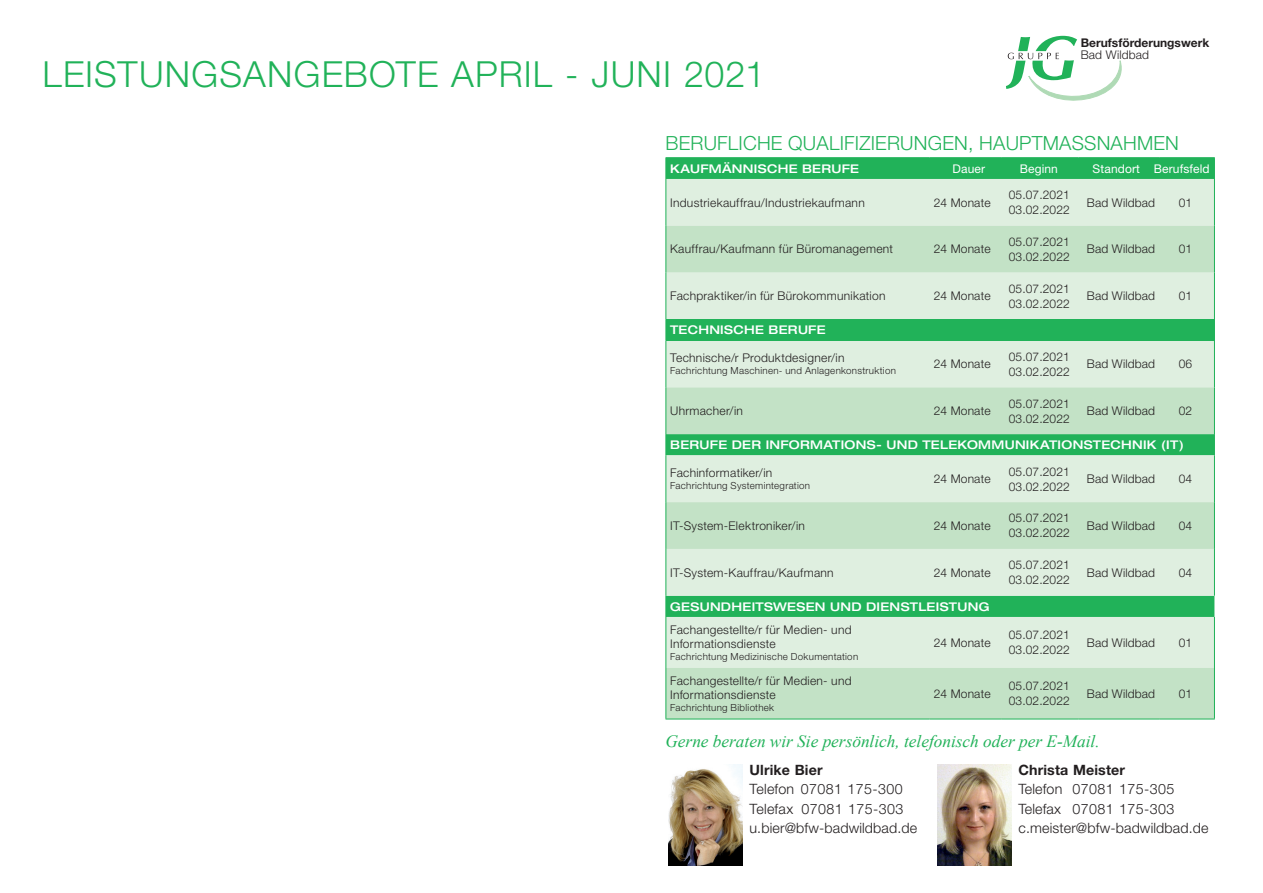
<style>
.page{position:relative;width:1263px;height:893px;background:#fff}
.page>*{position:absolute;margin:0;border:0;box-sizing:border-box;transform-origin:0 0}
.t1{font:300 36px "Helvetica Neue LT Pro";letter-spacing:.03em;color:#21b259}
.t2{font:300 19.5px "Helvetica Neue LT Pro";letter-spacing:.01em;color:#21b259}
.t3{font:italic 17.25px "Times New Roman";color:#21b259}
.t4{font:300 14.25px "Helvetica Neue LT Pro";letter-spacing:.03em;color:#231f20}
.t5{font:300 14.25px "Helvetica Neue LT Pro";letter-spacing:.01em;color:#231f20}
.t6{font:700 14.25px "Helvetica Neue LT Pro";letter-spacing:.01em;color:#231f20}
.t7{font:300 12px "Helvetica Neue LT Pro";letter-spacing:.01em;color:#231f20}
.t8{font:500 expanded 12px "Helvetica Neue LT Pro";letter-spacing:.025em;color:#fff}
.t9{font:700 12px/12.6px "Helvetica Neue LT Pro";color:#231f20}
.t10{font:12px "Helvetica Neue LT Pro";letter-spacing:.01em;color:#fff}
.t11{font:300 9.75px "Helvetica Neue LT Pro";letter-spacing:.03em;color:#231f20}
.s1{font-weight:300}
</style>
<div class="page">
<svg style="left:1006px;top:36px;width:116px;height:64px"></svg>
<img style="left:938px;top:764px;width:73px;height:101px">
<img style="left:669px;top:764px;width:73px;height:101px">
<div style="left:666px;top:158px;width:548px;height:21px;background:#21b259"></div>
<div style="left:666px;top:179px;width:548px;height:47px;background:#dfefe0"></div>
<svg style="left:666px;top:226px;width:548px;height:493px;background:#c2e4c9"></svg>
<div style="left:666px;top:319px;width:548px;height:22px;background:#21b259"></div>
<hr style="left:665px;top:157px;width:264px;height:1px;background:#21b259">
<svg style="left:665px;top:158px;width:1px;height:21px"></svg>
<hr style="left:929px;top:157px;width:73px;height:1px;background:#21b259">
<hr style="left:1002px;top:157px;width:76px;height:1px;background:#21b259">
<hr style="left:1078px;top:157px;width:81px;height:1px;background:#21b259">
<hr style="left:1159px;top:157px;width:56px;height:1px;background:#21b259">
<svg style="left:1214px;top:158px;width:1px;height:21px"></svg>
<hr style="left:665px;top:179px;width:1px;height:47px;background:#21b259">
<hr style="left:1214px;top:179px;width:1px;height:47px;background:#21b259">
<hr style="left:665px;top:226px;width:1px;height:47px;background:#21b259">
<hr style="left:1214px;top:226px;width:1px;height:47px;background:#21b259">
<hr style="left:665px;top:273px;width:1px;height:46px;background:#21b259">
<hr style="left:1214px;top:273px;width:1px;height:46px;background:#21b259">
<svg style="left:665px;top:319px;width:1px;height:22px"></svg>
<svg style="left:1214px;top:319px;width:1px;height:22px"></svg>
<hr style="left:665px;top:341px;width:1px;height:46px;background:#21b259">
<hr style="left:1214px;top:341px;width:1px;height:46px;background:#21b259">
<hr style="left:665px;top:387px;width:1px;height:47px;background:#21b259">
<hr style="left:1214px;top:387px;width:1px;height:47px;background:#21b259">
<svg style="left:665px;top:434px;width:1px;height:21px"></svg>
<svg style="left:1214px;top:434px;width:1px;height:21px"></svg>
<hr style="left:665px;top:455px;width:1px;height:47px;background:#21b259">
<hr style="left:1214px;top:455px;width:1px;height:47px;background:#21b259">
<hr style="left:665px;top:502px;width:1px;height:47px;background:#21b259">
<hr style="left:1214px;top:502px;width:1px;height:47px;background:#21b259">
<hr style="left:665px;top:549px;width:1px;height:47px;background:#21b259">
<hr style="left:1214px;top:549px;width:1px;height:47px;background:#21b259">
<svg style="left:665px;top:596px;width:1px;height:21px"></svg>
<hr style="left:665px;top:617px;width:1px;height:51px;background:#21b259">
<hr style="left:1214px;top:617px;width:1px;height:51px;background:#21b259">
<hr style="left:665px;top:668px;width:1px;height:51px;background:#21b259">
<hr style="left:1214px;top:668px;width:1px;height:51px;background:#21b259">
<hr style="left:665px;top:719px;width:264px;height:1px;background:#21b259">
<hr style="left:929px;top:719px;width:73px;height:1px;background:#21b259">
<hr style="left:1002px;top:719px;width:76px;height:1px;background:#21b259">
<hr style="left:1078px;top:719px;width:81px;height:1px;background:#21b259">
<hr style="left:1159px;top:719px;width:56px;height:1px;background:#21b259">
<p class="t1" style="left:43px;top:53px;width:724px">LEISTUNGSANGEBOTE APRIL - JUNI 2021</p>
<p class="t9" style="left:1081px;top:36px;width:130px">Berufsförderungswerk<br><span class="s1">Bad Wildbad</span></p>
<p class="t2" style="left:665px;top:131px;width:515px">BERUFLICHE QUALIFIZIERUNGEN, HAUPTMASSNAHMEN</p>
<p class="t8" style="left:670px;top:161px;width:191px">KAUFMÄNNISCHE BERUFE</p>
<p class="t10" style="left:952px;top:161px;width:34px">Dauer</p>
<p class="t10" style="left:1020px;top:161px;width:40px">Beginn</p>
<p class="t10" style="left:1093px;top:161px;width:118px">Standort Berufsfeld</p>
<p class="t7" style="left:670px;top:195px;width:196px">Industriekauffrau/Industriekaufmann</p>
<p class="t7" style="left:934px;top:195px;width:58px">24 Monate</p>
<p class="t7" style="left:1009px;top:188px;width:63px">05.07.2021</p>
<p class="t7" style="left:1009px;top:203px;width:63px">03.02.2022</p>
<p class="t7" style="left:1087px;top:195px;width:70px">Bad Wildbad</p>
<p class="t7" style="left:1179px;top:195px;width:15px">01</p>
<p class="t7" style="left:670px;top:242px;width:225px">Kauffrau/Kaufmann für Büromanagement</p>
<p class="t7" style="left:934px;top:242px;width:58px">24 Monate</p>
<p class="t7" style="left:1009px;top:234px;width:63px">05.07.2021</p>
<p class="t7" style="left:1009px;top:249px;width:63px">03.02.2022</p>
<p class="t7" style="left:1087px;top:242px;width:70px">Bad Wildbad</p>
<p class="t7" style="left:1179px;top:242px;width:15px">01</p>
<p class="t7" style="left:670px;top:289px;width:217px">Fachpraktiker/in für Bürokommunikation</p>
<p class="t7" style="left:934px;top:289px;width:58px">24 Monate</p>
<p class="t7" style="left:1009px;top:281px;width:63px">05.07.2021</p>
<p class="t7" style="left:1009px;top:296px;width:63px">03.02.2022</p>
<p class="t7" style="left:1087px;top:289px;width:70px">Bad Wildbad</p>
<p class="t7" style="left:1179px;top:289px;width:15px">01</p>
<p class="t8" style="left:670px;top:322px;width:157px">TECHNISCHE BERUFE</p>
<p class="t7" style="left:670px;top:351px;width:176px">Technische/r Produktdesigner/in</p>
<p class="t11" style="left:670px;top:365px;width:227px">Fachrichtung Maschinen- und Anlagenkonstruktion</p>
<p class="t7" style="left:934px;top:357px;width:58px">24 Monate</p>
<p class="t7" style="left:1009px;top:349px;width:63px">05.07.2021</p>
<p class="t7" style="left:1009px;top:364px;width:63px">03.02.2022</p>
<p class="t7" style="left:1087px;top:357px;width:70px">Bad Wildbad</p>
<p class="t7" style="left:1179px;top:357px;width:15px">06</p>
<p class="t7" style="left:1009px;top:396px;width:63px">05.07.2021</p>
<p class="t7" style="left:1009px;top:411px;width:63px">03.02.2022</p>
<p class="t7" style="left:670px;top:403px;width:74px">Uhrmacher/in</p>
<p class="t7" style="left:934px;top:403px;width:58px">24 Monate</p>
<p class="t7" style="left:1087px;top:403px;width:70px">Bad Wildbad</p>
<p class="t7" style="left:1179px;top:403px;width:15px">02</p>
<p class="t8" style="left:670px;top:437px;width:515px">BERUFE DER INFORMATIONS- UND TELEKOMMUNIKATIONSTECHNIK (IT)</p>
<p class="t7" style="left:670px;top:466px;width:104px">Fachinformatiker/in</p>
<p class="t11" style="left:670px;top:479px;width:141px">Fachrichtung Systemintegration</p>
<p class="t7" style="left:1009px;top:464px;width:63px">05.07.2021</p>
<p class="t7" style="left:1009px;top:479px;width:63px">03.02.2022</p>
<p class="t7" style="left:934px;top:471px;width:58px">24 Monate</p>
<p class="t7" style="left:1087px;top:471px;width:70px">Bad Wildbad</p>
<p class="t7" style="left:1179px;top:471px;width:15px">04</p>
<p class="t7" style="left:670px;top:518px;width:136px">IT-System-Elektroniker/in</p>
<p class="t7" style="left:934px;top:518px;width:58px">24 Monate</p>
<p class="t7" style="left:1009px;top:511px;width:63px">05.07.2021</p>
<p class="t7" style="left:1009px;top:526px;width:63px">03.02.2022</p>
<p class="t7" style="left:1087px;top:518px;width:70px">Bad Wildbad</p>
<p class="t7" style="left:1179px;top:518px;width:15px">04</p>
<p class="t7" style="left:670px;top:565px;width:165px">IT-System-Kauffrau/Kaufmann</p>
<p class="t7" style="left:934px;top:565px;width:58px">24 Monate</p>
<p class="t7" style="left:1009px;top:557px;width:63px">05.07.2021</p>
<p class="t7" style="left:1009px;top:572px;width:63px">03.02.2022</p>
<p class="t7" style="left:1087px;top:565px;width:70px">Bad Wildbad</p>
<p class="t7" style="left:1179px;top:565px;width:15px">04</p>
<p class="t8" style="left:670px;top:599px;width:321px">GESUNDHEITSWESEN UND DIENSTLEISTUNG</p>
<p class="t7" style="left:670px;top:622px;width:183px">Fachangestellte/r für Medien- und</p>
<p class="t7" style="left:670px;top:636px;width:107px">Informationsdienste</p>
<p class="t11" style="left:670px;top:650px;width:190px">Fachrichtung Medizinische Dokumentation</p>
<p class="t7" style="left:934px;top:635px;width:58px">24 Monate</p>
<p class="t7" style="left:1009px;top:628px;width:63px">05.07.2021</p>
<p class="t7" style="left:1009px;top:643px;width:63px">03.02.2022</p>
<p class="t7" style="left:1087px;top:635px;width:70px">Bad Wildbad</p>
<p class="t7" style="left:1179px;top:635px;width:15px">01</p>
<p class="t7" style="left:670px;top:673px;width:183px">Fachangestellte/r für Medien- und</p>
<p class="t7" style="left:670px;top:687px;width:107px">Informationsdienste</p>
<p class="t11" style="left:670px;top:701px;width:106px">Fachrichtung Bibliothek</p>
<p class="t7" style="left:934px;top:686px;width:58px">24 Monate</p>
<p class="t7" style="left:1009px;top:678px;width:63px">05.07.2021</p>
<p class="t7" style="left:1009px;top:693px;width:63px">03.02.2022</p>
<p class="t7" style="left:1087px;top:686px;width:70px">Bad Wildbad</p>
<p class="t7" style="left:1179px;top:686px;width:15px">01</p>
<p class="t3" style="left:665px;top:729px;width:436px">Gerne beraten wir Sie persönlich, telefonisch oder per E-Mail.</p>
<p class="t6" style="left:749px;top:761px;width:75px">Ulrike Bier</p>
<p class="t4" style="left:749px;top:781px;width:155px">Telefon 07081 175-300</p>
<p class="t4" style="left:749px;top:800px;width:155px">Telefax 07081 175-303</p>
<p class="t5" style="left:749px;top:820px;width:169px">u.bier@bfw-badwildbad.de</p>
<p class="t6" style="left:1018px;top:761px;width:108px">Christa Meister</p>
<p class="t4" style="left:1018px;top:780px;width:157px">Telefon 07081 175-305</p>
<p class="t4" style="left:1018px;top:800px;width:157px">Telefax 07081 175-303</p>
<p class="t5" style="left:1018px;top:819px;width:192px">c.meister@bfw-badwildbad.de</p>
</div>
